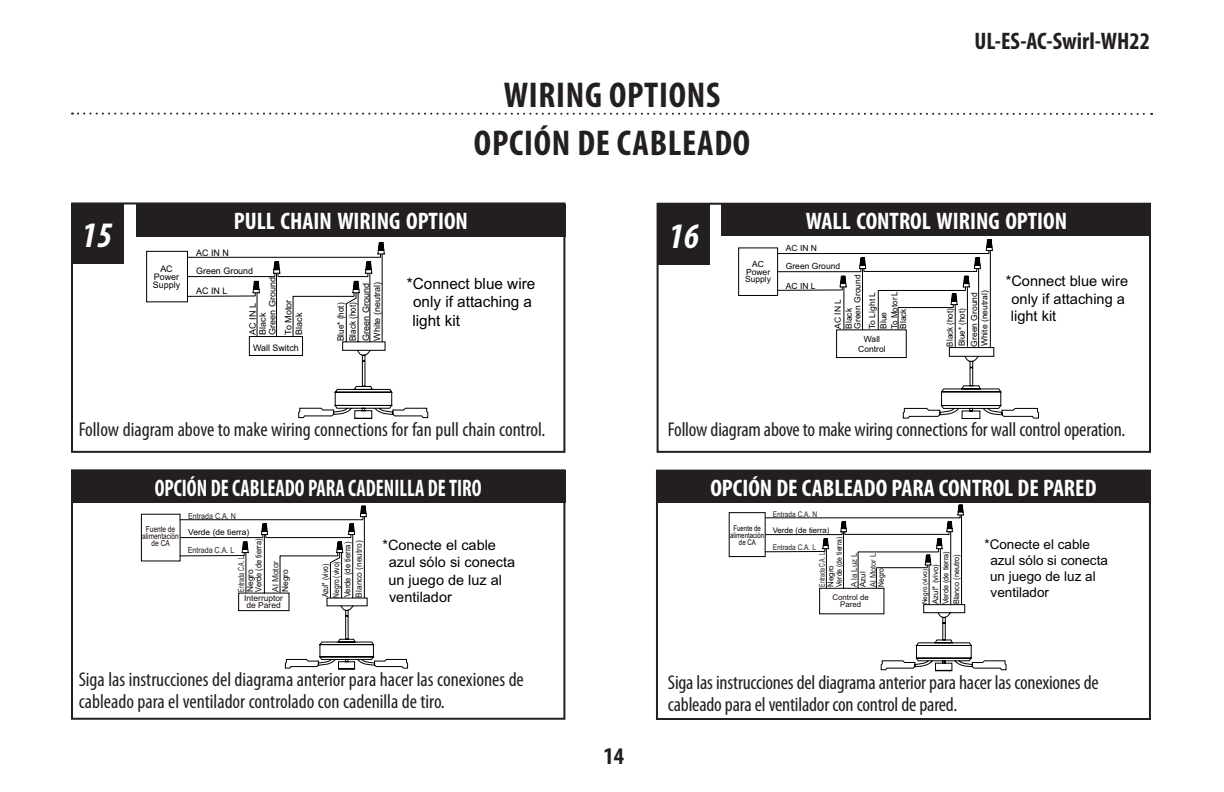
<style>
.page{position:relative;width:1224px;height:792px;background:#fff}
.page>*{position:absolute;margin:0;border:0;box-sizing:border-box;transform-origin:0 0}
.t1{font:700 condensed 36px/48px "Myriad Pro";letter-spacing:.02em;color:#231f20;text-align:center}
.t2{font:italic 700 condensed 36px "Myriad Pro";color:#fff}
.t3{font:700 condensed 24px "Myriad Pro";color:#fff}
.t4{font:700 condensed 24px "Myriad Pro";color:#fff;scale:.85 1}
.t5{font:700 condensed 24px "Myriad Pro";color:#231f20}
.t6{font:condensed 20px/22px "Myriad Pro";letter-spacing:-.01em;color:#231f20}
.t7{font:15.4px/18.6px "Arial";color:#000001}
.t8{font:14.6px/17.6px "Arial";color:#000001}
.t9{font:14.4px/17.2px "Arial";color:#000001}
.t10{font:13.4px/16.2px "Arial";color:#000001}
.t11{font:9px/7.8px "Arial";color:#000001}
.t12{font:9px "Arial";color:#000001;scale:.91 1}
.t13{font:8.6px/7.2px "Arial";color:#000001}
.t14{font:8.6px/9px "Arial";color:#000001;scale:.94 1}
.t15{font:8.4px/11.2px "Arial";color:#000001;scale:.78 1}
.t16{font:8.4px/7.2px "Arial";color:#190c0d}
.t17{font:8.4px "Arial";color:#000001}
.t18{font:8.4px "Arial";color:#231f20;scale:.85 1}
.t19{font:8.4px/7.2px "Arial";color:#190c0d;text-align:center;scale:.78 1}
.t20{font:8.4px "Arial";color:#000001;scale:.87 1}
.t21{font:8.4px "Arial";color:#231f20;scale:.64 1}
.t22{font:8.4px "Arial";color:#231f20}
.t23{font:7.8px/10.4px "Arial";color:#000001}
.t24{font:7.8px "Arial";color:#231f20;scale:.84 1}
.t25{font:7.8px/6.8px "Arial";color:#000001;text-align:center;scale:.77 1}
.t26{font:7.8px "Arial";color:#000001;scale:.88 1}
.t27{font:7.8px/6.8px "Arial";color:#190c0d;text-align:center}
.t28{font:7.8px "Arial";color:#231f20;scale:.67 1}
.t29{font:7.8px "Arial";color:#231f20;scale:.94 1}
.t30{font:7.8px "Arial";color:#231f20}
.t31{font:7.8px "Arial";color:#000001;scale:.86 1}
.t32{font:6.8px "Arial";color:#000001;scale:.94 1}
.s1{font-size:6.2px}
</style>
<div class="page">
<svg style="left:72px;top:113px;width:1080px;height:2px"></svg>
<div style="left:658px;top:204px;width:52px;height:60px;background:#231f20"></div>
<div style="left:738px;top:248px;width:40px;height:48px;border:1px solid #000001"></div>
<svg style="left:777px;top:240px;width:262px;height:179px"></svg>
<div style="left:657px;top:203px;width:494px;height:250px;border:2px solid #231f20"></div>
<div style="left:71px;top:204px;width:52px;height:60px;background:#231f20"></div>
<div style="left:146px;top:251px;width:42px;height:51px;border:1px solid #000001"></div>
<svg style="left:187px;top:257px;width:241px;height:162px"></svg>
<hr style="left:188px;top:276px;width:87px;height:1px;background:#000001">
<hr style="left:257px;top:293px;width:1px;height:43px;background:#000001">
<hr style="left:293px;top:296px;width:1px;height:40px;background:#000001">
<hr style="left:382px;top:254px;width:1px;height:88px;background:#000001">
<svg style="left:253px;top:242px;width:132px;height:55px"></svg>
<hr style="left:293px;top:296px;width:61px;height:1px;background:#000001">
<div style="left:71px;top:202px;width:494px;height:251px;border:2px solid #231f20"></div>
<div style="left:136px;top:204px;width:429px;height:32px;background:#231f20"></div>
<div style="left:722px;top:204px;width:429px;height:32px;background:#231f20"></div>
<div style="left:729px;top:512px;width:36px;height:45px;border:1px solid #000001"></div>
<svg style="left:764px;top:505px;width:242px;height:166px"></svg>
<div style="left:656px;top:470px;width:495px;height:250px;border:2px solid #231f20"></div>
<div style="left:141px;top:514px;width:39px;height:47px;border:1px solid #000001"></div>
<svg style="left:179px;top:506px;width:229px;height:163px"></svg>
<hr style="left:280px;top:556px;width:58px;height:1px;background:#000001">
<div style="left:71px;top:469px;width:494px;height:251px;border:2px solid #231f20"></div>
<div style="left:71px;top:471px;width:494px;height:32px;background:#231f20"></div>
<div style="left:656px;top:471px;width:495px;height:32px;background:#231f20"></div>
<h1 class="t2" style="left:82px;top:213px;width:32px">15</h1>
<h1 class="t1" style="left:474px;top:70px;width:278px">WIRING OPTIONS<br>OPCIÓN DE CABLEADO</h1>
<p class="t5" style="left:975px;top:26px;width:177px">UL-ES-AC-Swirl-WH22</p>
<p class="t3" style="left:234px;top:206px;width:236px">PULL CHAIN WIRING OPTION</p>
<p class="t3" style="left:806px;top:206px;width:263px">WALL CONTROL WIRING OPTION</p>
<h1 class="t2" style="left:668px;top:213px;width:32px">16</h1>
<p class="t13" style="left:786px;top:245px;width:33px">AC IN N</p>
<p class="t11" style="left:196px;top:249px;width:34px">AC IN N</p>
<p class="t11" style="left:153px;top:265px;width:29px;text-align:center">AC<br>Power<br>Supply</p>
<p class="t7" style="left:412px;top:274px;width:124px;text-indent:-5px">*Connect blue wire only if attaching a light kit</p>
<p class="t11" style="left:196px;top:267px;width:59px">Green Ground</p>
<p class="t11" style="left:264px;top:335px;width:59px;line-height:16px;rotate:-90deg">Green Ground<br>To Motor</p>
<p class="t11" style="left:361px;top:341px;width:61px;line-height:11px;rotate:-90deg">Green Ground<br>White (neutral)</p>
<p class="t11" style="left:196px;top:287px;width:33px">AC IN L</p>
<p class="t12" style="left:347px;top:341px;width:44px;rotate:-90deg">Black (hot)</p>
<p class="t12" style="left:335px;top:341px;width:44px;rotate:-90deg">Blue* (hot)</p>
<p class="t11" style="left:249px;top:335px;width:33px;rotate:-90deg">AC IN L</p>
<p class="t11" style="left:259px;top:335px;width:24px;rotate:-90deg">Black</p>
<p class="t11" style="left:295px;top:335px;width:24px;rotate:-90deg">Black</p>
<p class="t11" style="left:253px;top:344px;width:47px">Wall Switch</p>
<p class="t13" style="left:745px;top:261px;width:28px;text-align:center">AC<br>Power<br>Supply</p>
<p class="t13" style="left:786px;top:262px;width:56px">Green Ground</p>
<p class="t13" style="left:786px;top:282px;width:31px">AC IN L</p>
<p class="t13" style="left:850px;top:329px;width:56px;line-height:14.6px;rotate:-90deg">Green Ground<br>To Light L</p>
<p class="t14" style="left:890px;top:329px;width:42px;rotate:-90deg">To Motor L<br>Black</p>
<p class="t13" style="left:834px;top:329px;width:31px;rotate:-90deg">AC IN L</p>
<p class="t13" style="left:845px;top:329px;width:22px;rotate:-90deg">Black</p>
<p class="t13" style="left:880px;top:329px;width:19px;rotate:-90deg">Blue</p>
<p class="t13" style="left:858px;top:335px;width:29px;line-height:9.4px;text-align:center">Wall<br>Control</p>
<p class="t13" style="left:969px;top:347px;width:58px;line-height:10.4px;rotate:-90deg">Green Ground<br>White (neutral)</p>
<p class="t14" style="left:945px;top:347px;width:42px;rotate:-90deg">Black (hot)</p>
<p class="t14" style="left:957px;top:346px;width:42px;rotate:-90deg">Blue* (hot)</p>
<p class="t8" style="left:1011px;top:272px;width:119px;text-indent:-5px">*Connect blue wire only if attaching a light kit</p>
<p class="t6" style="left:79px;top:418px;width:468px">Follow diagram above to make wiring connections for fan pull chain control.</p>
<p class="t6" style="left:668px;top:419px;width:459px">Follow diagram above to make wiring connections for wall control operation.</p>
<p class="t4" style="left:155px;top:473px;width:386px">OPCIÓN DE CABLEADO PARA CADENILLA DE TIRO</p>
<p class="t3" style="left:710px;top:473px;width:388px">OPCIÓN DE CABLEADO PARA CONTROL DE PARED</p>
<p class="t18" style="left:188px;top:510px;width:58px">Entrada C.A. N</p>
<p class="t24" style="left:773px;top:509px;width:54px">Entrada C.A. N</p>
<p class="t19" style="left:142px;top:526px;width:48px">Fuente de alimentación de CA</p>
<p class="t17" style="left:188px;top:526px;width:63px">Verde (de tierra)</p>
<p class="t20" style="left:253px;top:592px;width:63px;rotate:-90deg">Verde (de tierra)</p>
<p class="t18" style="left:188px;top:545px;width:56px">Entrada C.A. L</p>
<p class="t21" style="left:236px;top:592px;width:57px;rotate:-90deg">Entrada C.A. L</p>
<p class="t17" style="left:245px;top:592px;width:24px;rotate:-90deg">Negro</p>
<p class="t22" style="left:270px;top:592px;width:33px;rotate:-90deg">Al Motor</p>
<p class="t17" style="left:280px;top:592px;width:24px;rotate:-90deg">Negro</p>
<p class="t16" style="left:244px;top:595px;width:40px">Interruptor de Pared</p>
<p class="t15" style="left:320px;top:598px;width:73px;rotate:-90deg">Azul* (vivo)<br>Negro (vivo)<br>Verde (de tierra)</p>
<p class="t16" style="left:355px;top:598px;width:59px;rotate:-90deg">Blanco (neutro)</p>
<p class="t9" style="left:389px;top:537px;width:128px;text-indent:-6px">*Conecte el cable azul sólo si conecta un juego de luz al ventilador</p>
<p class="t25" style="left:730px;top:525px;width:46px">Fuente de alimentación de CA</p>
<p class="t23" style="left:773px;top:525px;width:58px">Verde (de tierra)</p>
<p class="t26" style="left:834px;top:587px;width:58px;rotate:-90deg">Verde (de tierra)</p>
<p class="t24" style="left:773px;top:542px;width:53px">Entrada C.A. L</p>
<p class="t28" style="left:817px;top:587px;width:53px;rotate:-90deg">Entrada C.A. L</p>
<p class="t30" style="left:849px;top:587px;width:36px;rotate:-90deg">A la Luz L</p>
<p class="t29" style="left:868px;top:587px;width:37px;rotate:-90deg">Al Motor L</p>
<p class="t23" style="left:826px;top:587px;width:23px;rotate:-90deg">Negro</p>
<p class="t31" style="left:876px;top:587px;width:23px;rotate:-90deg">Negro</p>
<p class="t23" style="left:858px;top:587px;width:17px;rotate:-90deg">Azul</p>
<p class="t27" style="left:833px;top:594px;width:38px">Control de<br>Pared</p>
<p class="t23" style="left:930px;top:604px;width:54px;rotate:-90deg">Azul* (vivo)<br>Verde (de tierra)<br>Blanco (neutro)</p>
<p class="t32" style="left:920px;top:604px;width:39px;rotate:-90deg">Negro <span class="s1">(</span>vivo<span class="s1">)</span></p>
<p class="t10" style="left:990px;top:536px;width:119px;text-indent:-6px">*Conecte el cable azul sólo si conecta un juego de luz al ventilador</p>
<p class="t6" style="left:79px;top:668px;width:447px">Siga las instrucciones del diagrama anterior para hacer las conexiones de cableado para el ventilador controlado con cadenilla de tiro.</p>
<p class="t6" style="left:668px;top:671px;width:432px">Siga las instrucciones del diagrama anterior para hacer las conexiones de cableado para el ventilador con control de pared.</p>
<p class="t5" style="left:603px;top:741px;width:22px">14</p>
</div>
